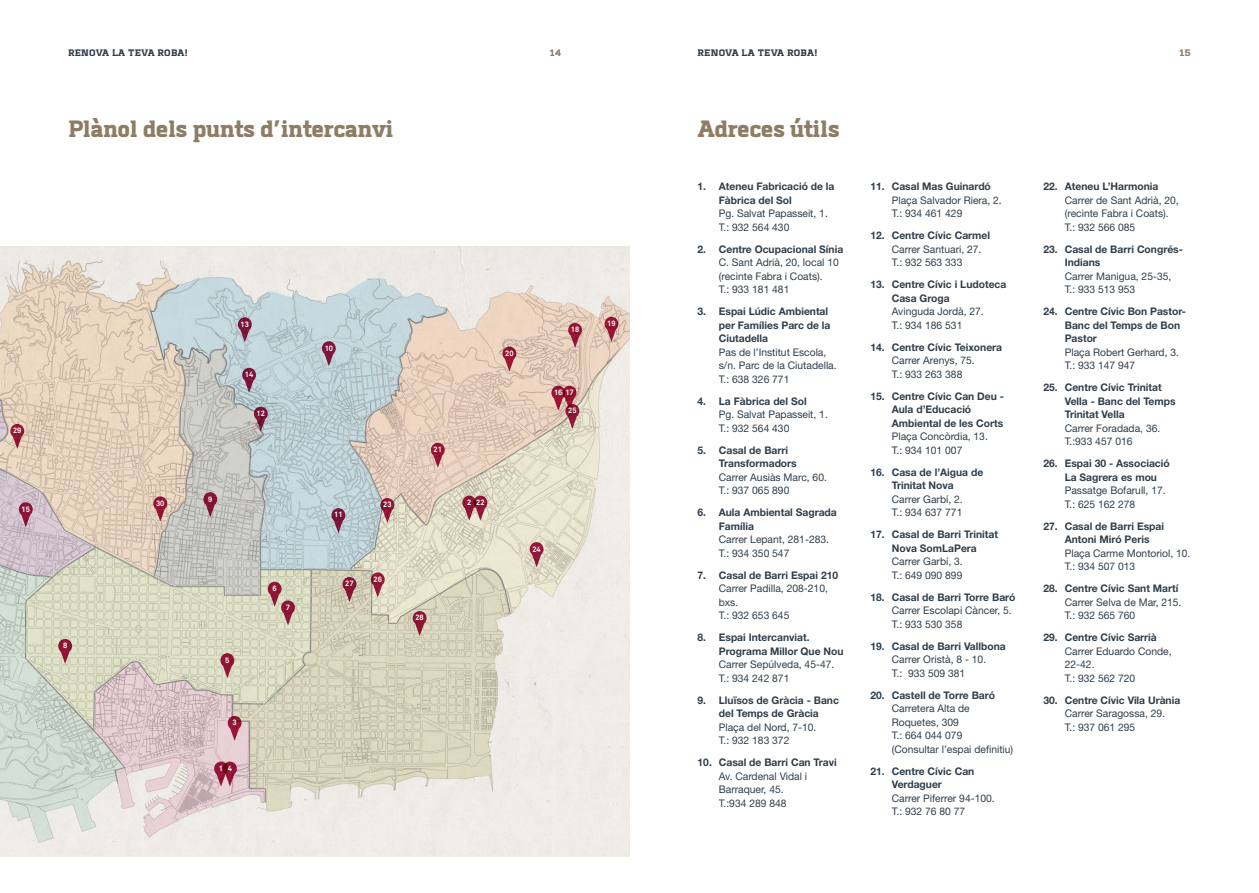
<style>
.page{position:relative;width:1259px;height:893px;background:#fff}
.page>*{position:absolute;margin:0;border:0;box-sizing:border-box;transform-origin:0 0}
.t1{font:900 30px "Abula";letter-spacing:-.02em;color:#8d7d65}
.t2{font:900 12px "Abula";letter-spacing:.015em;color:#2f3e4b}
.t3{font:900 12px "Abula";color:#8d7d65}
.t4{font:10.5px/13.5px "Helvetica Neue";color:#2f3e4b}
.t5{font:700 10.5px/13.5px "Helvetica Neue";color:#2f3e4b}
.t6{font:700 7.65px "Akkurat";color:#fff;scale:.95 1}
.s1{font-weight:400}
.s2{font-weight:700}
</style>
<div class="page">
<img style="left:0;top:247px;width:629px;height:609px">
<svg style="left:228px;top:716px;width:13px;height:25px"></svg>
<svg style="left:220px;top:653px;width:14px;height:25px"></svg>
<svg style="left:268px;top:582px;width:27px;height:43px"></svg>
<svg style="left:58px;top:639px;width:14px;height:25px"></svg>
<svg style="left:203px;top:492px;width:14px;height:25px"></svg>
<svg style="left:322px;top:341px;width:14px;height:25px"></svg>
<svg style="left:238px;top:317px;width:14px;height:25px"></svg>
<svg style="left:242px;top:368px;width:14px;height:25px"></svg>
<svg style="left:19px;top:502px;width:14px;height:25px"></svg>
<svg style="left:568px;top:323px;width:14px;height:25px"></svg>
<svg style="left:604px;top:317px;width:14px;height:25px"></svg>
<svg style="left:502px;top:347px;width:14px;height:25px"></svg>
<svg style="left:431px;top:443px;width:14px;height:25px"></svg>
<svg style="left:380px;top:498px;width:14px;height:25px"></svg>
<svg style="left:530px;top:542px;width:13px;height:25px"></svg>
<svg style="left:10px;top:424px;width:14px;height:25px"></svg>
<svg style="left:153px;top:496px;width:14px;height:25px"></svg>
<svg style="left:551px;top:386px;width:28px;height:43px"></svg>
<svg style="left:371px;top:572px;width:14px;height:25px"></svg>
<svg style="left:413px;top:611px;width:13px;height:25px"></svg>
<svg style="left:342px;top:577px;width:14px;height:25px"></svg>
<svg style="left:254px;top:407px;width:14px;height:25px"></svg>
<svg style="left:331px;top:508px;width:14px;height:25px"></svg>
<svg style="left:214px;top:762px;width:23px;height:25px"></svg>
<svg style="left:462px;top:496px;width:25px;height:25px"></svg>
<p class="t6" style="left:13px;top:426px;width:10px">29</p>
<p class="t6" style="left:22px;top:504px;width:10px">15</p>
<p class="t2" style="left:68px;top:46px;width:121px">RENOVA LA TEVA ROBA!</p>
<p class="t3" style="left:549px;top:46px;width:13px">14</p>
<p class="t2" style="left:697px;top:46px;width:121px">RENOVA LA TEVA ROBA!</p>
<p class="t3" style="left:1179px;top:46px;width:13px">15</p>
<p class="t1" style="left:68px;top:112px;width:327px">Plànol dels punts d’intercanvi</p>
<p class="t1" style="left:697px;top:112px;width:144px">Adreces útils</p>
<p class="t6" style="left:63px;top:641px;width:6px">8</p>
<p class="t6" style="left:156px;top:498px;width:10px">30</p>
<p class="t6" style="left:241px;top:319px;width:10px">13</p>
<p class="t6" style="left:245px;top:370px;width:10px">14</p>
<p class="t6" style="left:257px;top:408px;width:10px">12</p>
<p class="t6" style="left:208px;top:494px;width:6px">9</p>
<p class="t6" style="left:225px;top:655px;width:6px">5</p>
<p class="t6" style="left:232px;top:718px;width:6px">3</p>
<p class="t6" style="left:219px;top:763px;width:6px">1</p>
<p class="t6" style="left:228px;top:763px;width:6px">4</p>
<p class="t6" style="left:272px;top:583px;width:6px">6</p>
<p class="t6" style="left:286px;top:602px;width:6px">7</p>
<p class="t6" style="left:325px;top:343px;width:10px">10</p>
<p class="t6" style="left:334px;top:510px;width:10px">11</p>
<p class="t6" style="left:383px;top:500px;width:10px">23</p>
<p class="t6" style="left:345px;top:579px;width:10px">27</p>
<p class="t6" style="left:373px;top:574px;width:10px">26</p>
<p class="t6" style="left:434px;top:445px;width:10px">21</p>
<p class="t6" style="left:415px;top:613px;width:10px">28</p>
<p class="t6" style="left:505px;top:348px;width:10px">20</p>
<p class="t6" style="left:571px;top:325px;width:10px">18</p>
<p class="t6" style="left:554px;top:387px;width:22px">16 17</p>
<p class="t6" style="left:568px;top:406px;width:10px">25</p>
<p class="t6" style="left:467px;top:497px;width:6px">2</p>
<p class="t6" style="left:476px;top:497px;width:10px">22</p>
<p class="t6" style="left:532px;top:544px;width:10px">24</p>
<p class="t6" style="left:607px;top:319px;width:10px">19</p>
<p class="t5" style="left:719px;top:179px;width:117px;text-indent:-21px">1. Ateneu Fabricació de la<br>Fàbrica del Sol<br><span class="s1">Pg. Salvat Papasseit, 1.<br>T.: 932 564 430</span></p>
<p class="t4" style="left:719px;top:242px;width:126px;text-indent:-21px"><span class="s2">2. Centre Ocupacional Sínia<br></span>C. Sant Adrià, 20, local 10 (recinte Fabra i Coats).<br>T.: 933 181 481</p>
<p class="t4" style="left:719px;top:304px;width:119px;text-indent:-21px"><span class="s2">3. Espai Lúdic Ambiental per Famílies Parc de la<br>Ciutadella<br></span>Pas de l’Institut Escola, s/n. Parc de la Ciutadella.<br>T.: 638 326 771</p>
<p class="t4" style="left:719px;top:394px;width:111px;text-indent:-21px"><span class="s2">4. La Fàbrica del Sol<br></span>Pg. Salvat Papasseit, 1.<br>T.: 932 564 430</p>
<p class="t4" style="left:719px;top:443px;width:110px;text-indent:-21px"><span class="s2">5. Casal de Barri<br>Transformadors<br></span>Carrer Ausiàs Marc, 60.<br>T.: 937 065 890</p>
<p class="t4" style="left:719px;top:505px;width:119px;text-indent:-21px"><span class="s2">6. Aula Ambiental Sagrada<br>Família<br></span>Carrer Lepant, 281-283.<br>T.: 934 350 547</p>
<p class="t4" style="left:719px;top:568px;width:121px;text-indent:-21px"><span class="s2">7. Casal de Barri Espai 210<br></span>Carrer Padilla, 208-210, bxs.<br>T.: 932 653 645</p>
<p class="t5" style="left:719px;top:630px;width:126px;text-indent:-21px">8. Espai Intercanviat.<br>Programa Millor Que Nou<br><span class="s1">Carrer Sepúlveda, 45-47.<br>T.: 934 242 871</span></p>
<p class="t5" style="left:719px;top:693px;width:122px;text-indent:-21px">9. Lluïsos de Gràcia - Banc del Temps de Gràcia<br><span class="s1">Plaça del Nord, 7-10.<br>T.: 932 183 372</span></p>
<p class="t4" style="left:719px;top:755px;width:120px;text-indent:-21px"><span class="s2">10. Casal de Barri Can Travi<br></span>Av. Cardenal Vidal i<br>Barraquer, 45.<br>T.:934 289 848</p>
<p class="t4" style="left:891px;top:179px;width:111px;text-indent:-21px"><span class="s2">11. Casal Mas Guinardó<br></span>Plaça Salvador Riera, 2.<br>T.: 934 461 429</p>
<p class="t4" style="left:891px;top:228px;width:100px;text-indent:-21px"><span class="s2">12. Centre Cívic Carmel<br></span>Carrer Santuari, 27.<br>T.: 932 563 333</p>
<p class="t5" style="left:891px;top:277px;width:116px;text-indent:-21px">13. Centre Cívic i Ludoteca<br>Casa Groga<br><span class="s1">Avinguda Jordà, 27.<br>T.: 934 186 531</span></p>
<p class="t4" style="left:891px;top:340px;width:112px;text-indent:-21px"><span class="s2">14. Centre Cívic Teixonera<br></span>Carrer Arenys, 75.<br>T.: 933 263 388</p>
<p class="t5" style="left:891px;top:389px;width:114px;text-indent:-21px">15. Centre Cívic Can Deu -<br>Aula d’Educació<br>Ambiental de les Corts<br><span class="s1">Plaça Concòrdia, 13.<br>T.: 934 101 007</span></p>
<p class="t5" style="left:891px;top:465px;width:93px;text-indent:-21px">16. Casa de l’Aigua de<br>Trinitat Nova<br><span class="s1">Carrer Garbí, 2.<br>T.: 934 637 771</span></p>
<p class="t5" style="left:891px;top:527px;width:108px;text-indent:-21px">17. Casal de Barri Trinitat<br>Nova SomLaPera<br><span class="s1">Carrer Garbí, 3.<br>T.: 649 090 899</span></p>
<p class="t4" style="left:891px;top:590px;width:125px;text-indent:-21px"><span class="s2">18. Casal de Barri Torre Baró<br></span>Carrer Escolapi Càncer, 5.<br>T.: 933 530 358</p>
<p class="t4" style="left:891px;top:639px;width:115px;text-indent:-21px"><span class="s2">19. Casal de Barri Vallbona<br></span>Carrer Oristà, 8 - 10.<br>T.: 933 509 381</p>
<p class="t4" style="left:891px;top:688px;width:123px;text-indent:-21px"><span class="s2">20. Castell de Torre Baró<br></span>Carretera Alta de<br>Roquetes, 309<br>T.: 664 044 079<br>(Consultar l’espai definitiu)</p>
<p class="t4" style="left:891px;top:764px;width:104px;text-indent:-21px"><span class="s2">21. Centre Cívic Can<br>Verdaguer<br></span>Carrer Piferrer 94-100.<br>T.: 932 76 80 77</p>
<p class="t4" style="left:1064px;top:179px;width:116px;text-indent:-21px"><span class="s2">22. Ateneu L’Harmonia<br></span>Carrer de Sant Adrià, 20, (recinte Fabra i Coats).<br>T.: 932 566 085</p>
<p class="t4" style="left:1064px;top:242px;width:120px;text-indent:-21px"><span class="s2">23. Casal de Barri Congrés-<br>Indians<br></span>Carrer Manigua, 25-35,<br>T.: 933 513 953</p>
<p class="t5" style="left:1064px;top:304px;width:123px;text-indent:-21px">24. Centre Cívic Bon Pastor-<br>Banc del Temps de Bon<br>Pastor<br><span class="s1">Plaça Robert Gerhard, 3.<br>T.: 933 147 947</span></p>
<p class="t5" style="left:1064px;top:380px;width:112px;text-indent:-21px">25. Centre Cívic Trinitat<br>Vella - Banc del Temps<br>Trinitat Vella<br><span class="s1">Carrer Foradada, 36.<br>T.:933 457 016</span></p>
<p class="t5" style="left:1064px;top:456px;width:106px;text-indent:-21px">26. Espai 30 - Associació<br>La Sagrera es mou<br><span class="s1">Passatge Bofarull, 17.<br>T.: 625 162 278</span></p>
<p class="t5" style="left:1064px;top:519px;width:127px;text-indent:-21px">27. Casal de Barri Espai<br>Antoni Miró Peris<br><span class="s1">Plaça Carme Montoriol, 10.<br>T.: 934 507 013</span></p>
<p class="t4" style="left:1064px;top:581px;width:118px;text-indent:-21px"><span class="s2">28. Centre Cívic Sant Martí<br></span>Carrer Selva de Mar, 215.<br>T.: 932 565 760</p>
<p class="t4" style="left:1064px;top:630px;width:108px;text-indent:-21px"><span class="s2">29. Centre Cívic Sarrià<br></span>Carrer Eduardo Conde,<br>22-42.<br>T.: 932 562 720</p>
<p class="t4" style="left:1064px;top:693px;width:117px;text-indent:-21px"><span class="s2">30. Centre Cívic Vila Urània<br></span>Carrer Saragossa, 29.<br>T.: 937 061 295</p>
</div>
